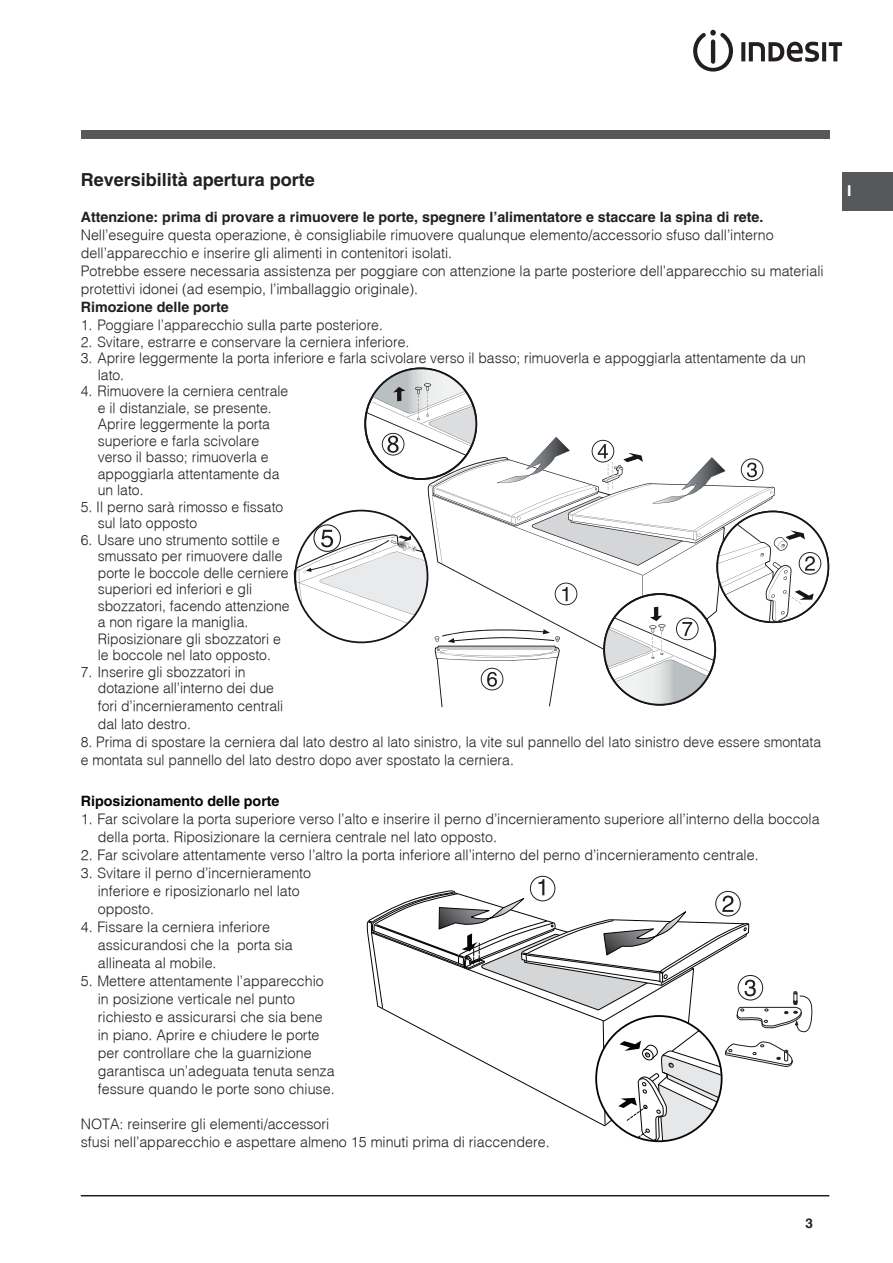
<style>
.page{position:relative;width:893px;height:1263px;background:#fff}
.page>*{position:absolute;margin:0;border:0;box-sizing:border-box;transform-origin:0 0}
.t1{font:700 18px "Helvetica";color:#231f20}
.t2{font:700 15px "Helvetica";color:#fff;scale:1.05 1}
.t3{font:300 14.25px/18px "Helvetica";color:#231f20}
.t4{font:700 14.25px "Helvetica";color:#231f20}
.t5{font:700 14.25px "Helvetica";color:#040503}
.t6{font:700 13.5px "Helvetica";color:#231f20}
</style>
<div class="page">
<div style="left:81px;top:130px;width:748px;height:8px;background:#57585a"></div>
<div style="left:842px;top:172px;width:51px;height:38px;background:#57585a"></div>
<svg style="left:693px;top:30px;width:40px;height:42px"></svg>
<svg style="left:741px;top:42px;width:4px;height:19px"></svg>
<svg style="left:749px;top:42px;width:70px;height:20px"></svg>
<svg style="left:822px;top:42px;width:4px;height:19px"></svg>
<svg style="left:829px;top:42px;width:13px;height:19px"></svg>
<hr style="left:81px;top:1195px;width:748px;height:1px;background:#231f20">
<div style="left:530px;top:876px;width:25px;height:25px;border:1px solid #231f20;border-radius:50%"></div>
<svg style="left:368px;top:879px;width:444px;height:263px"></svg>
<svg style="left:294px;top:367px;width:535px;height:340px"></svg>
<p class="t1" style="left:81px;top:169px;width:236px">Reversibilità apertura porte</p>
<p class="t4" style="left:81px;top:208px;width:684px">Attenzione: prima di provare a rimuovere le porte, spegnere l’alimentatore e staccare la spina di rete.</p>
<p class="t3" style="left:81px;top:226px;width:744px">Nell’eseguire questa operazione, è consigliabile rimuovere qualunque elemento/accessorio sfuso dall’interno dell’apparecchio e inserire gli alimenti in contenitori isolati.<br>Potrebbe essere necessaria assistenza per poggiare con attenzione la parte posteriore dell’apparecchio su materiali protettivi idonei (ad esempio, l’imballaggio originale).</p>
<p class="t4" style="left:81px;top:298px;width:150px">Rimozione delle porte</p>
<p class="t3" style="left:81px;top:316px;width:304px">1. Poggiare l’apparecchio sulla parte posteriore.</p>
<p class="t3" style="left:81px;top:332px;width:330px">2. Svitare, estrarre e conservare la cerniera inferiore.</p>
<p class="t3" style="left:98px;top:349px;width:710px;line-height:16.5px;text-indent:-17px">3. Aprire leggermente la porta inferiore e farla scivolare verso il basso; rimuoverla e appoggiarla attentamente da un lato.</p>
<p class="t3" style="left:98px;top:382px;width:192px;line-height:16.5px;text-indent:-17px">4. Rimuovere la cerniera centrale e il distanziale, se presente.<br>Aprire leggermente la porta superiore e farla scivolare verso il basso; rimuoverla e appoggiarla attentamente da un lato.</p>
<p class="t3" style="left:98px;top:498px;width:187px;line-height:16.5px;text-indent:-17px">5. Il perno sarà rimosso e fissato sul lato opposto</p>
<p class="t3" style="left:98px;top:531px;width:193px;line-height:16.5px;text-indent:-17px">6. Usare uno strumento sottile e smussato per rimuovere dalle porte le boccole delle cerniere superiori ed inferiori e gli sbozzatori, facendo attenzione a non rigare la maniglia.<br>Riposizionare gli sbozzatori e le boccole nel lato opposto.</p>
<p class="t3" style="left:98px;top:663px;width:178px;line-height:16.5px;text-indent:-17px">7. Inserire gli sbozzatori in dotazione all’interno dei due</p>
<p class="t3" style="left:98px;top:697px;width:187px">fori d’incernieramento centrali dal lato destro.</p>
<p class="t3" style="left:81px;top:733px;width:742px">8. Prima di spostare la cerniera dal lato destro al lato sinistro, la vite sul pannello del lato sinistro deve essere smontata e montata sul pannello del lato destro dopo aver spostato la cerniera.</p>
<p class="t5" style="left:81px;top:792px;width:200px">Riposizionamento delle porte</p>
<p class="t3" style="left:98px;top:809px;width:723px;text-indent:-17px">1. Far scivolare la porta superiore verso l’alto e inserire il perno d’incernieramento superiore all’interno della boccola della porta. Riposizionare la cerniera centrale nel lato opposto.</p>
<p class="t3" style="left:81px;top:845px;width:679px">2. Far scivolare attentamente verso l’altro la porta inferiore all’interno del perno d’incernieramento centrale.</p>
<p class="t3" style="left:98px;top:863px;width:215px;text-indent:-17px">3. Svitare il perno d’incernieramento inferiore e riposizionarlo nel lato opposto.</p>
<p class="t3" style="left:98px;top:917px;width:196px;text-indent:-17px">4. Fissare la cerniera inferiore assicurandosi che la porta sia allineata al mobile.</p>
<p class="t3" style="left:98px;top:971px;width:238px;text-indent:-17px">5. Mettere attentamente l’apparecchio in posizione verticale nel punto richiesto e assicurarsi che sia bene in piano. Aprire e chiudere le porte per controllare che la guarnizione garantisca un’adeguata tenuta senza fessure quando le porte sono chiuse.</p>
<p class="t3" style="left:81px;top:1114px;width:470px">NOTA: reinserire gli elementi/accessori<br>sfusi nell’apparecchio e aspettare almeno 15 minuti prima di riaccendere.</p>
<p class="t2" style="left:847px;top:181px;width:6px">I</p>
<p class="t6" style="left:805px;top:1215px;width:9px">3</p>
</div>
